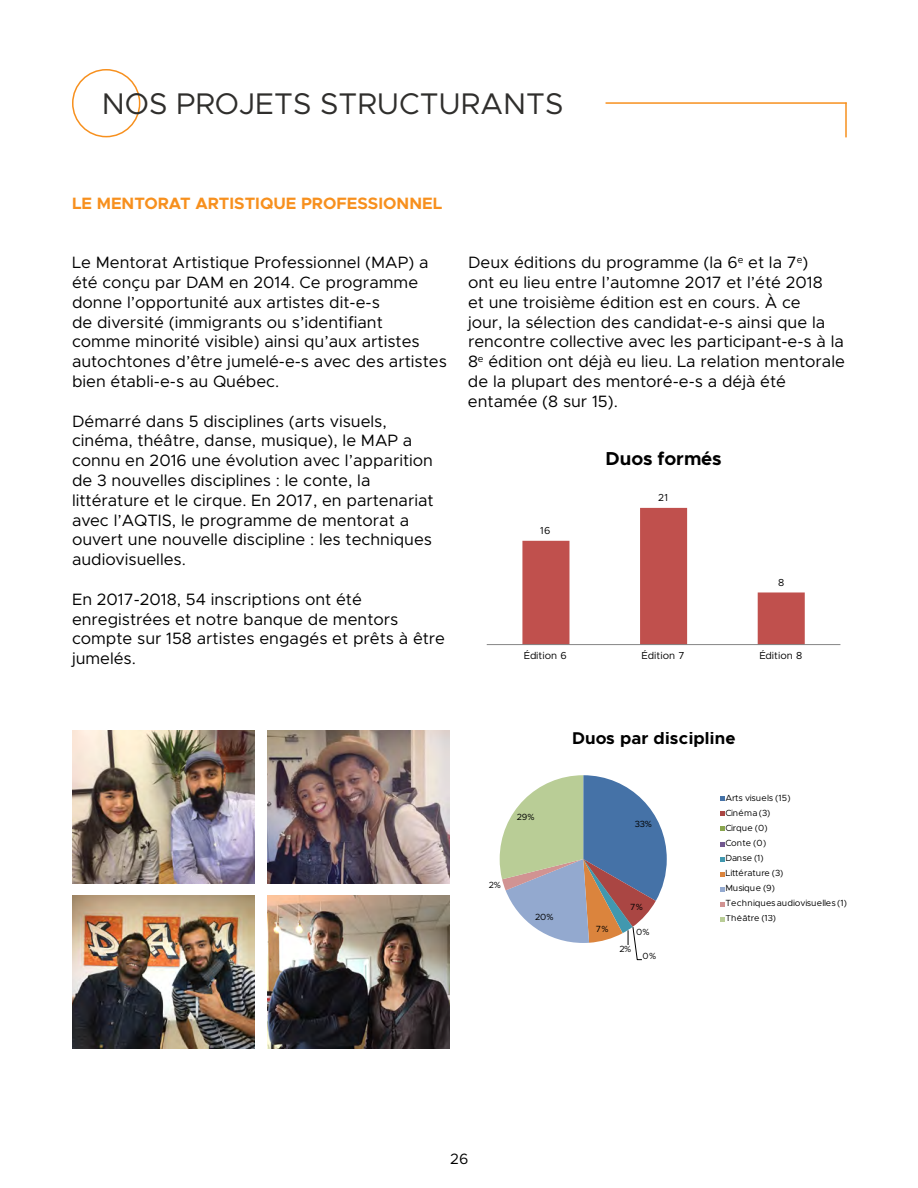
<style>
.page{position:relative;width:918px;height:1188px;background:#fff}
.page>*{position:absolute;margin:0;border:0;box-sizing:border-box;transform-origin:0 0}
.t1{font:30px "Metropolis";color:#2f2e2c}
.t2{font:700 18.75px "Metropolis";letter-spacing:-.01em;color:#000}
.t3{font:700 17.1px "Metropolis";letter-spacing:.005em;color:#000}
.t4{font:16.5px/19.8px "Metropolis";color:#000}
.t5{font:700 16.5px "Metropolis";color:#f7901e}
.t6{font:15px "Metropolis";color:#000}
.t7{font:10.2px "Metropolis";letter-spacing:.005em;color:#000}
.t8{font:9px/15.1px "Metropolis";letter-spacing:-.005em;color:#000}
</style>
<div class="page">
<hr style="left:606px;top:102px;width:241px;height:2px;background:#f7901e">
<hr style="left:845px;top:103px;width:2px;height:34px;background:#f7901e">
<div style="left:72px;top:69px;width:68px;height:68px;border:2px solid #f7901e;border-radius:50%"></div>
<img style="left:72px;top:731px;width:182px;height:153px">
<img style="left:268px;top:731px;width:182px;height:153px">
<svg style="left:486px;top:507px;width:355px;height:139px"></svg>
<svg style="left:499px;top:775px;width:226px;height:186px"></svg>
<img style="left:72px;top:895px;width:182px;height:153px">
<img style="left:268px;top:895px;width:182px;height:153px">
<h1 class="t1" style="left:102px;top:85px;width:463px">NOS PROJETS STRUCTURANTS</h1>
<p class="t5" style="left:72px;top:193px;width:372px">LE MENTORAT ARTISTIQUE PROFESSIONNEL</p>
<p class="t4" style="left:72px;top:253px;width:376px">Le Mentorat Artistique Professionnel (MAP) a été conçu par DAM en 2014. Ce programme donne l’opportunité aux artistes dit-e-s<br>de diversité (immigrants ou s’identifiant<br>comme minorité visible) ainsi qu’aux artistes autochtones d’être jumelé-e-s avec des artistes bien établi-e-s au Québec.</p>
<p class="t4" style="left:72px;top:411px;width:363px">Démarré dans 5 disciplines (arts visuels, cinéma, théâtre, danse, musique), le MAP a connu en 2016 une évolution avec l’apparition de 3 nouvelles disciplines : le conte, la littérature et le cirque. En 2017, en partenariat avec l’AQTIS, le programme de mentorat a ouvert une nouvelle discipline : les techniques audiovisuelles.</p>
<p class="t4" style="left:72px;top:589px;width:375px">En 2017-2018, 54 inscriptions ont été enregistrées et notre banque de mentors compte sur 158 artistes engagés et prêts à être jumelés.</p>
<p class="t4" style="left:468px;top:253px;width:378px">Deux éditions du programme (la 6<sup>e</sup> et la 7<sup>e</sup>)<br>ont eu lieu entre l’automne 2017 et l’été 2018<br>et une troisième édition est en cours. À ce<br>jour, la sélection des candidat-e-s ainsi que la rencontre collective avec les participant-e-s à la 8<sup>e</sup> édition ont déjà eu lieu. La relation mentorale de la plupart des mentoré-e-s a déjà été entamée (8 sur 15).</p>
<p class="t2" style="left:606px;top:446px;width:118px">Duos formés</p>
<p class="t7" style="left:540px;top:524px;width:12px">16</p>
<p class="t7" style="left:658px;top:492px;width:11px">21</p>
<p class="t7" style="left:778px;top:576px;width:8px">8</p>
<p class="t7" style="left:524px;top:649px;width:45px">Édition 6</p>
<p class="t7" style="left:642px;top:649px;width:44px">Édition 7</p>
<p class="t7" style="left:759px;top:649px;width:45px">Édition 8</p>
<p class="t8" style="left:517px;top:809px;width:19px">29%</p>
<p class="t8" style="left:489px;top:878px;width:14px">2%</p>
<p class="t8" style="left:535px;top:909px;width:20px">20%</p>
<p class="t3" style="left:572px;top:728px;width:165px">Duos par discipline</p>
<p class="t8" style="left:635px;top:816px;width:18px">33%</p>
<p class="t8" style="left:596px;top:922px;width:14px">7%</p>
<p class="t8" style="left:630px;top:899px;width:14px">7%</p>
<p class="t8" style="left:636px;top:924px;width:15px">0%</p>
<p class="t8" style="left:643px;top:949px;width:15px">0%</p>
<p class="t8" style="left:619px;top:941px;width:14px">2%</p>
<p class="t8" style="left:726px;top:790px;width:123px">Arts visuels (15)<br>Cinéma (3)<br>Cirque (0)<br>Conte (0)<br>Danse (1)<br>Littérature (3)<br>Musique (9)<br>Techniques audiovisuelles (1)<br>Théâtre (13)</p>
<p class="t6" style="left:450px;top:1149px;width:20px">26</p>
</div>
